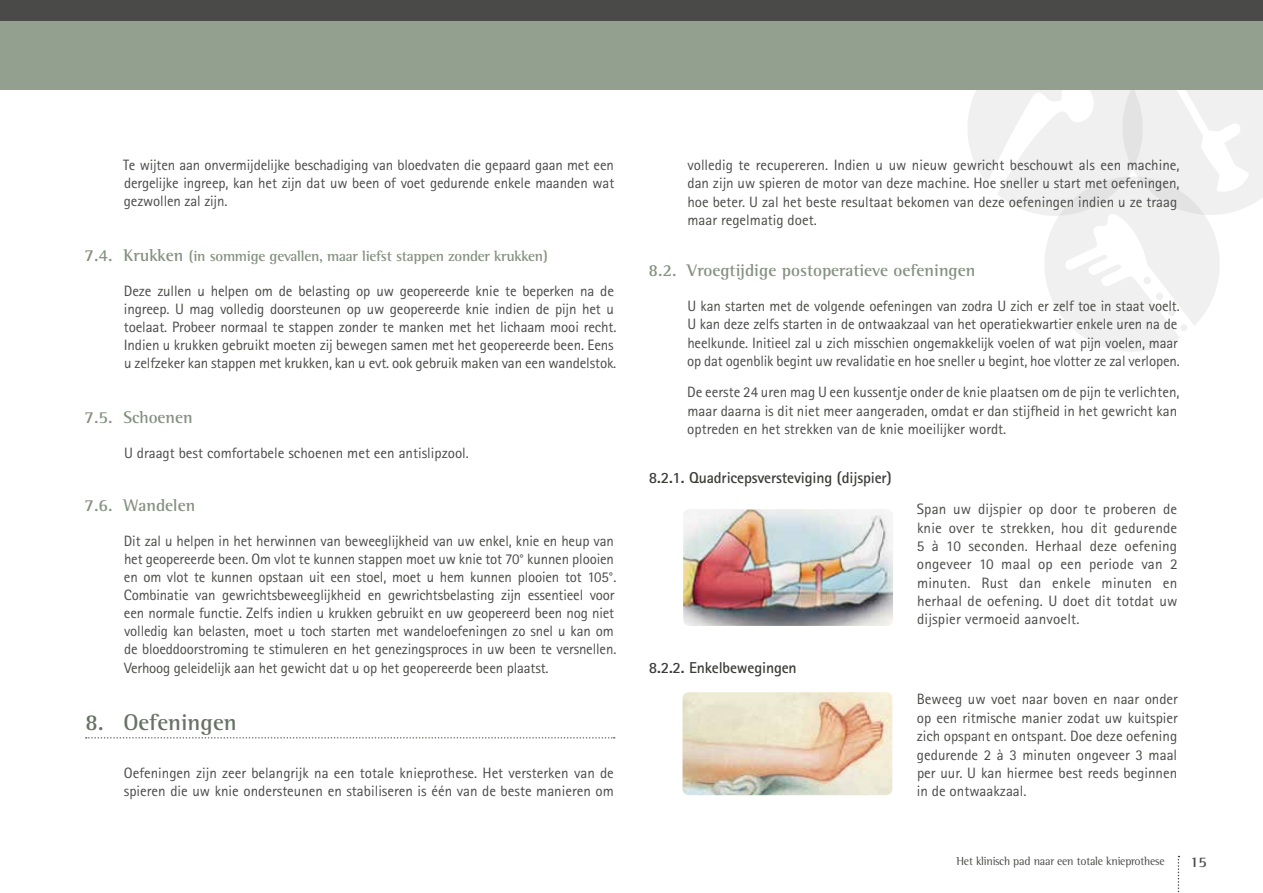
<style>
.page{position:relative;width:1263px;height:893px;background:#fff}
.page>*{position:absolute;margin:0;border:0;box-sizing:border-box;transform-origin:0 0}
.t1{font:700 23.25px "Rotis Semi Serif";color:#677165}
.t2{font:700 17.25px "Rotis Semi Serif";color:#859181}
.t3{font:700 15.75px "Rotis Sans Serif";letter-spacing:-.01em;color:#3c3c3b}
.t4{font:15px/18.3px "Rotis Sans Serif";letter-spacing:-.01em;color:#4a4a49}
.t5{font:700 15px "Rotis Semi Serif";letter-spacing:-.02em;color:#859181}
.t6{font:700 15px "Rotis Semi Serif";color:#4a4a49}
.t7{font:12px "Rotis Semi Serif";letter-spacing:-.02em;color:#4a4a49}
.s1{font-size:17.25px}
</style>
<div class="page">
<svg style="left:967px;top:89px;width:296px;height:263px"></svg>
<div style="left:1156px;top:293px;width:7px;height:7px;background:#f0f0f0;border-radius:50%"></div>
<div style="left:1168px;top:309px;width:7px;height:7px;background:#f0f0f0;border-radius:50%"></div>
<div style="left:1143px;top:277px;width:8px;height:7px;background:#f0f0f0;border-radius:50%"></div>
<div style="left:0;top:0;width:1263px;height:21px;background:#4a4a49"></div>
<div style="left:0;top:21px;width:1263px;height:68px;background:#93a08f"></div>
<svg style="left:1178px;top:856px;width:1px;height:37px"></svg>
<svg style="left:86px;top:737px;width:529px;height:1px"></svg>
<img style="left:683px;top:509px;width:210px;height:117px">
<img style="left:682px;top:692px;width:210px;height:103px">
<p class="t4" style="left:123px;top:156px;width:492px;text-align:justify">Te wijten aan onvermijdelijke beschadiging van bloedvaten die gepaard gaan met een dergelijke ingreep, kan het zijn dat uw been of voet gedurende enkele maanden wat gezwollen zal zijn.</p>
<p class="t5" style="left:85px;top:247px;width:465px"><span class="s1">7.4. Krukken</span> (in sommige gevallen, maar liefst stappen zonder krukken)</p>
<p class="t4" style="left:124px;top:282px;width:494px">Deze zullen u helpen om de belasting op uw geopereerde knie te beperken na de ingreep. U mag volledig doorsteunen op uw geopereerde knie indien de pijn het u toelaat. Probeer normaal te stappen zonder te manken met het lichaam mooi recht.<br>Indien u krukken gebruikt moeten zij bewegen samen met het geopereerde been. Eens u zelfzeker kan stappen met krukken, kan u evt. ook gebruik maken van een wandelstok.</p>
<p class="t2" style="left:85px;top:407px;width:110px">7.5. Schoenen</p>
<p class="t4" style="left:124px;top:444px;width:346px">U draagt best comfortabele schoenen met een antislipzool.</p>
<p class="t2" style="left:85px;top:495px;width:112px">7.6. Wandelen</p>
<p class="t4" style="left:124px;top:532px;width:494px">Dit zal u helpen in het herwinnen van beweeglijkheid van uw enkel, knie en heup van het geopereerde been. Om vlot te kunnen stappen moet uw knie tot 70° kunnen plooien en om vlot te kunnen opstaan uit een stoel, moet u hem kunnen plooien tot 105°.<br>Combinatie van gewrichtsbeweeglijkheid en gewrichtsbelasting zijn essentieel voor een normale functie. Zelfs indien u krukken gebruikt en uw geopereerd been nog niet volledig kan belasten, moet u toch starten met wandeloefeningen zo snel u kan om de bloeddoorstroming te stimuleren en het genezingsproces in uw been te versnellen.<br>Verhoog geleidelijk aan het gewicht dat u op het geopereerde been plaatst.</p>
<h1 class="t1" style="left:85px;top:709px;width:153px">8. Oefeningen</h1>
<p class="t4" style="left:124px;top:764px;width:492px">Oefeningen zijn zeer belangrijk na een totale knieprothese. Het versterken van de spieren die uw knie ondersteunen en stabiliseren is één van de beste manieren om</p>
<p class="t4" style="left:687px;top:155px;width:494px">volledig te recupereren. Indien u uw nieuw gewricht beschouwt als een machine, dan zijn uw spieren de motor van deze machine. Hoe sneller u start met oefeningen, hoe beter. U zal het beste resultaat bekomen van deze oefeningen indien u ze traag maar regelmatig doet.</p>
<p class="t2" style="left:648px;top:260px;width:328px">8.2. Vroegtijdige postoperatieve oefeningen</p>
<p class="t4" style="left:687px;top:297px;width:494px">U kan starten met de volgende oefeningen van zodra U zich er zelf toe in staat voelt.<br>U kan deze zelfs starten in de ontwaakzaal van het operatiekwartier enkele uren na de heelkunde. Initieel zal u zich misschien ongemakkelijk voelen of wat pijn voelen, maar op dat ogenblik begint uw revalidatie en hoe sneller u begint, hoe vlotter ze zal verlopen.</p>
<p class="t4" style="left:687px;top:383px;width:494px">De eerste 24 uren mag U een kussentje onder de knie plaatsen om de pijn te verlichten, maar daarna is dit niet meer aangeraden, omdat er dan stijfheid in het gewricht kan optreden en het strekken van de knie moeilijker wordt.</p>
<p class="t3" style="left:649px;top:468px;width:245px">8.2.1. Quadricepsversteviging (dijspier)</p>
<p class="t4" style="left:917px;top:500px;width:263px;text-align:justify">Span uw dijspier op door te proberen de knie over te strekken, hou dit gedurende 5 à 10 seconden. Herhaal deze oefening ongeveer 10 maal op een periode van 2 minuten. Rust dan enkele minuten en herhaal de oefening. U doet dit totdat uw dijspier vermoeid aanvoelt.</p>
<p class="t3" style="left:649px;top:658px;width:149px">8.2.2. Enkelbewegingen</p>
<p class="t4" style="left:917px;top:690px;width:263px;text-align:justify">Beweeg uw voet naar boven en naar onder op een ritmische manier zodat uw kuitspier zich opspant en ontspant. Doe deze oefening gedurende 2 à 3 minuten ongeveer 3 maal per uur. U kan hiermee best reeds beginnen in de ontwaakzaal.</p>
<p class="t7" style="left:956px;top:854px;width:210px">Het klinisch pad naar een totale knieprothese</p>
<p class="t6" style="left:1190px;top:853px;width:18px">15</p>
</div>
